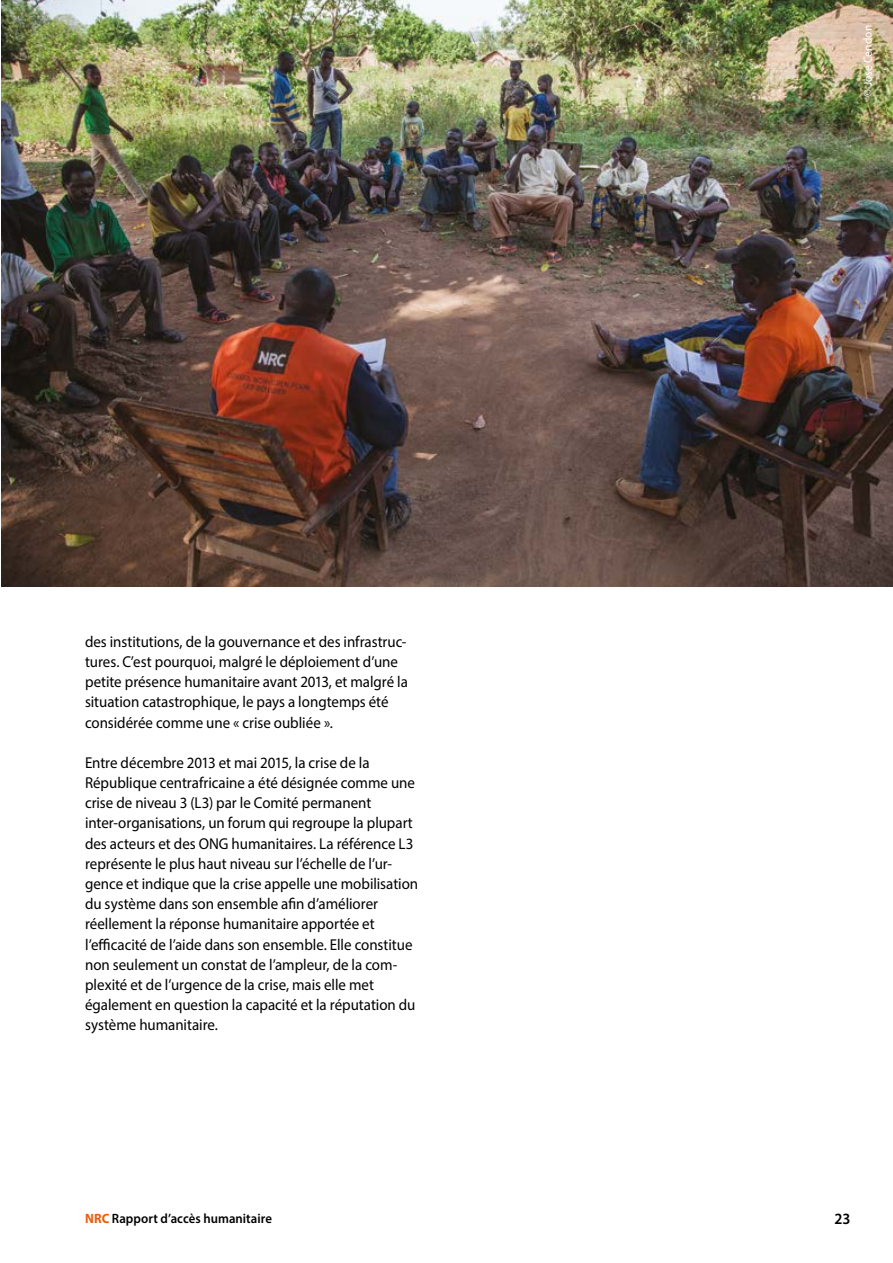
<style>
.page{position:relative;width:893px;height:1263px;background:#fff}
.page>*{position:absolute;margin:0;border:0;box-sizing:border-box;transform-origin:0 0}
.t1{font:15.75px/20.1px "Myriad Pro";color:#000;scale:.95 1}
.t2{font:600 15.75px "Myriad Pro";color:#000;scale:.95 1}
.t3{font:600 13.5px "Myriad Pro";letter-spacing:.005em;color:#000;scale:.95 1}
.t4{font:12px "Myriad Pro";letter-spacing:.01em;color:#fff;scale:.95 1}
.s1{font-weight:700;color:#eb5d0b}
</style>
<div class="page">
<img style="left:1px;top:0;width:892px;height:586px">
<p class="t4" style="left:860px;top:96px;width:77px;rotate:-90deg">© Jose Cendon</p>
<p class="t1" style="left:85px;top:631px;width:341px">des institutions, de la gouvernance et des infrastruc&shy;tures. C’est pourquoi, malgré le déploiement d’une petite présence humanitaire avant 2013, et malgré la situation catastrophique, le pays a longtemps été considérée comme une « crise oubliée ».</p>
<p class="t1" style="left:85px;top:752px;width:352px">Entre décembre 2013 et mai 2015, la crise de la République centrafricaine a été désignée comme une crise de niveau 3 (L3) par le Comité permanent inter-organisations, un forum qui regroupe la plupart des acteurs et des ONG humanitaires. La référence L3 représente le plus haut niveau sur l’échelle de l’ur&shy;gence et indique que la crise appelle une mobilisation du système dans son ensemble afin d’améliorer réellement la réponse humanitaire apportée et l’efficacité de l’aide dans son ensemble. Elle constitue non seulement un constat de l’ampleur, de la com&shy;plexité et de l’urgence de la crise, mais elle met également en question la capacité et la réputation du système humanitaire.</p>
<p class="t3" style="left:85px;top:1210px;width:198px"><span class="s1">NRC</span> Rapport d’accès humanitaire</p>
<p class="t2" style="left:834px;top:1209px;width:18px">23</p>
</div>
